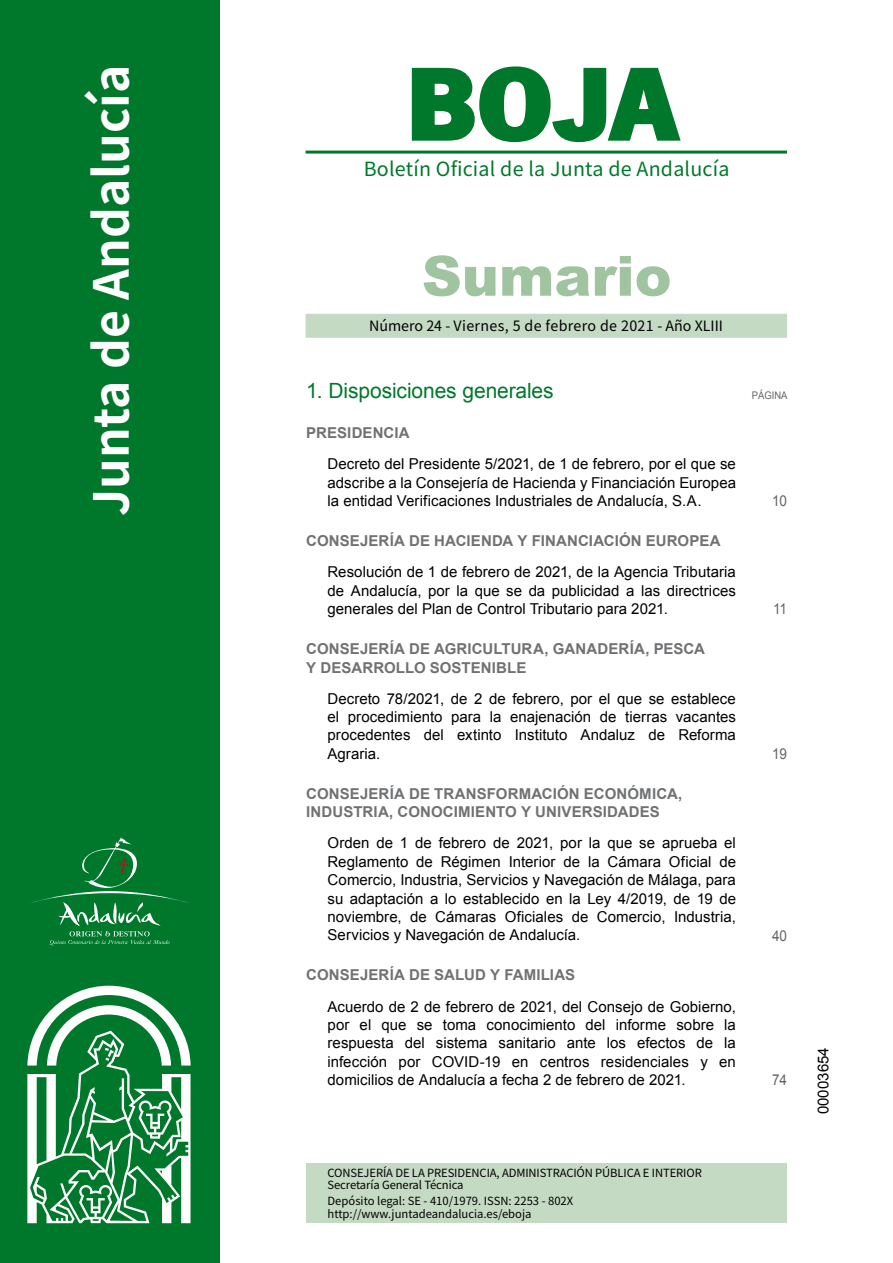
<style>
.page{position:relative;width:893px;height:1263px;background:#fff}
.page>*{position:absolute;margin:0;border:0;box-sizing:border-box;transform-origin:0 0}
.t1{font:700 105px "News Got T";color:#00782c;scale:1.14 1}
.t2{font:900 55.5px "Arial";color:#a0c4a0}
.t3{font:700 48px "Noto Sans HK";color:#fff}
.t4{font:21px "Arial";letter-spacing:-.005em;color:#00782c}
.t5{font:19.5px "Noto Sans HK";letter-spacing:.01em;color:#00782c}
.t6{font:15px/18.5px "Arial";color:#000;text-align:justify}
.t7{font:700 15px/18.5px "Arial";letter-spacing:.01em;color:#707173}
.t8{font:15px "Arial";color:#646567;scale:.9 1}
.t9{font:14.25px "Noto Sans HK";letter-spacing:.015em;color:#000}
.t10{font:11.25px/12px "Noto Sans HK";letter-spacing:-.01em;color:#000}
.t11{font:10.5px "Arial";color:#646567;scale:.9 1}
</style>
<div class="page">
<hr style="left:305px;top:151px;width:482px;height:3px;background:#00782c">
<div style="left:305px;top:314px;width:482px;height:24px;background:#c5dac3"></div>
<div style="left:0;top:0;width:219px;height:1263px;background:#00782c"></div>
<svg style="left:411px;top:66px;width:270px;height:77px"></svg>
<svg style="left:31px;top:837px;width:158px;height:108px"></svg>
<div style="left:306px;top:1164px;width:481px;height:59px;background:#c5dac3"></div>
<svg style="left:27px;top:986px;width:164px;height:237px"></svg>
<h3 class="t3" style="left:84px;top:516px;width:453px;rotate:-90deg">Junta de Andalucía</h3>
<h1 class="t1" style="left:405px;top:42px;width:240px">BOJA</h1>
<h3 class="t5" style="left:364px;top:158px;width:367px">Boletín Oficial de la Junta de Andalucía</h3>
<h2 class="t2" style="left:422px;top:236px;width:251px">Sumario</h2>
<p class="t9" style="left:369px;top:318px;width:355px">Número 24 - Viernes, 5 de febrero de 2021 - Año XLIII</p>
<h3 class="t4" style="left:306px;top:377px;width:249px">1. Disposiciones generales</h3>
<p class="t11" style="left:751px;top:388px;width:41px">PÁGINA</p>
<p class="t7" style="left:306px;top:424px;width:105px">PRESIDENCIA</p>
<p class="t6" style="left:327px;top:455px;width:410px">Decreto del Presidente 5/2021, de 1 de febrero, por el que se adscribe a la Consejería de Hacienda y Financiación Europea la entidad Verificaciones Industriales de Andalucía, S.A.</p>
<p class="t8" style="left:772px;top:491px;width:18px">10</p>
<p class="t7" style="left:306px;top:532px;width:415px">CONSEJERÍA DE HACIENDA Y FINANCIACIÓN EUROPEA</p>
<p class="t6" style="left:327px;top:563px;width:410px">Resolución de 1 de febrero de 2021, de la Agencia Tributaria de Andalucía, por la que se da publicidad a las directrices generales del Plan de Control Tributario para 2021.</p>
<p class="t7" style="left:306px;top:640px;width:400px">CONSEJERÍA DE AGRICULTURA, GANADERÍA, PESCA<br>Y DESARROLLO SOSTENIBLE</p>
<p class="t6" style="left:327px;top:689px;width:410px">Decreto 78/2021, de 2 de febrero, por el que se establece el procedimiento para la enajenación de tierras vacantes procedentes del extinto Instituto Andaluz de Reforma Agraria.</p>
<p class="t7" style="left:306px;top:785px;width:377px">CONSEJERÍA DE TRANSFORMACIÓN ECONÓMICA,<br>INDUSTRIA, CONOCIMIENTO Y UNIVERSIDADES</p>
<p class="t6" style="left:327px;top:834px;width:410px">Orden de 1 de febrero de 2021, por la que se aprueba el Reglamento de Régimen Interior de la Cámara Oficial de Comercio, Industria, Servicios y Navegación de Málaga, para su adaptación a lo establecido en la Ley 4/2019, de 19 de noviembre, de Cámaras Oficiales de Comercio, Industria, Servicios y Navegación de Andalucía.</p>
<p class="t7" style="left:306px;top:966px;width:270px">CONSEJERÍA DE SALUD Y FAMILIAS</p>
<p class="t6" style="left:327px;top:997px;width:410px">Acuerdo de 2 de febrero de 2021, del Consejo de Gobierno, por el que se toma conocimiento del informe sobre la respuesta del sistema sanitario ante los efectos de la infección por COVID-19 en centros residenciales y en domicilios de Andalucía a fecha 2 de febrero de 2021.</p>
<p class="t10" style="left:327px;top:1167px;width:376px">CONSEJERÍA DE LA PRESIDENCIA, ADMINISTRACIÓN PÚBLICA E INTERIOR<br>Secretaría General Técnica</p>
<p class="t10" style="left:327px;top:1194px;width:247px;line-height:13.5px">Depósito legal: SE - 410/1979. ISSN: 2253 - 802X http://www.juntadeandalucia.es/eboja</p>
<p class="t8" style="left:773px;top:599px;width:17px">11</p>
<p class="t8" style="left:772px;top:744px;width:18px">19</p>
<p class="t8" style="left:772px;top:926px;width:18px">40</p>
<p class="t8" style="left:772px;top:1070px;width:18px">74</p>
<p class="t6" style="left:814px;top:1114px;width:68px;rotate:-90deg">00003654</p>
</div>
